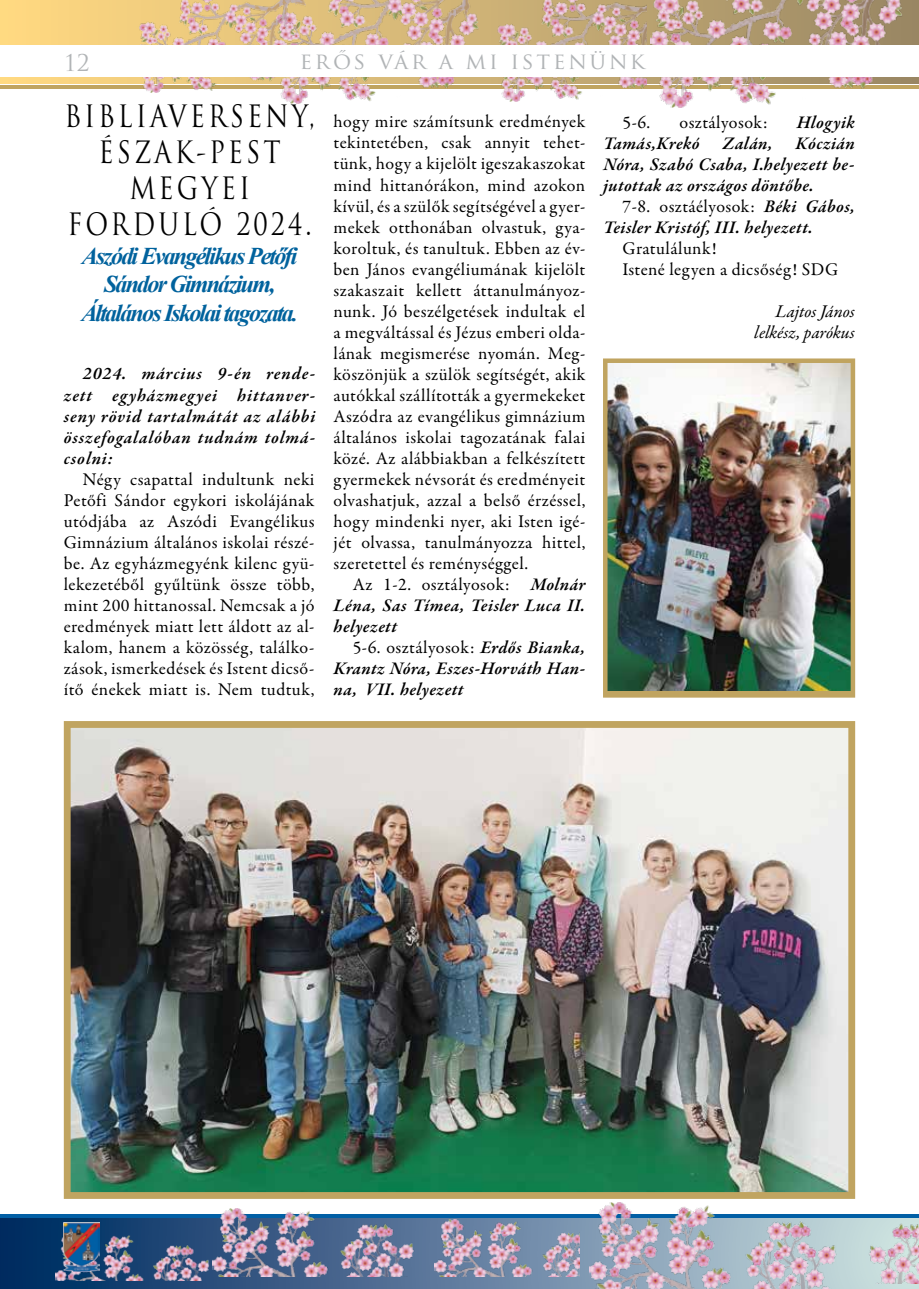
<style>
.page{position:relative;width:919px;height:1289px;background:#fff}
.page>*{position:absolute;margin:0;border:0;box-sizing:border-box;transform-origin:0 0}
.t1{font:30px/36px "Trajan Pro";letter-spacing:.12em;color:#000;text-align:center;scale:.83 1}
.t2{font:italic 700 24px/28.8px "Times New Roman";letter-spacing:-.075em;color:#00629d;text-align:center}
.t3{font:22.5px "Trajan Pro";letter-spacing:.12em;color:#b1b4b6}
.t4{font:18px/21px "Garamond Premr Pro";letter-spacing:.025em;color:#000;text-align:justify}
.t5{font:italic 600 18px/21px "Garamond Premr Pro";letter-spacing:.025em;color:#000;text-align:justify}
.t6{font:italic 18px/21px "Garamond Premr Pro";letter-spacing:-.005em;color:#000;text-align:right}
.s1{font-weight:400;font-style:normal}
</style>
<div class="page">
<div style="left:0;top:0;width:918px;height:84px;background:#f9d37f"></div>
<hr style="left:0;top:85px;width:918px;height:4px;background:#c0a460">
<svg style="left:0;top:1218px;width:918px;height:70px;background:#365982"></svg>
<hr style="left:0;top:1214px;width:918px;height:3px;background:#015fa5">
<img style="left:650px;top:0;width:268px;height:108px">
<img style="left:495px;top:0;width:151px;height:101px">
<img style="left:280px;top:0;width:212px;height:103px">
<img style="left:139px;top:0;width:166px;height:92px">
<div style="left:0;top:45px;width:918px;height:32px;background:#fff"></div>
<img style="left:853px;top:1217px;width:65px;height:66px">
<img style="left:589px;top:1202px;width:264px;height:86px">
<img style="left:434px;top:1219px;width:145px;height:57px">
<img style="left:213px;top:1208px;width:211px;height:68px">
<img style="left:55px;top:1232px;width:159px;height:47px">
<img style="left:64px;top:1222px;width:36px;height:48px">
<img style="left:608px;top:363px;width:242px;height:328px">
<div style="left:603px;top:358px;width:252px;height:339px;border:4px solid #c0a460"></div>
<img style="left:72px;top:729px;width:775px;height:461px">
<div style="left:64px;top:721px;width:791px;height:477px;border:7px solid #c0a460"></div>
<p class="t3" style="left:300px;top:47px;width:346px">erős vár a mi istenünk</p>
<p class="t3" style="left:64px;top:48px;width:27px">12</p>
<h1 class="t1" style="left:64px;top:98px;width:303px">BIBLIAVERSENY,<br>ÉSZAK-PEST<br>MEGYEI<br>FORDULÓ 2024.</h1>
<h2 class="t2" style="left:81px;top:240px;width:218px">Aszódi Evangélikus Petőfi<br>Sándor Gimnázium,<br>Általános Iskolai tagozata.</h2>
<p class="t4" style="left:333px;top:112px;width:253px">hogy mire számítsunk eredmények tekintetében, csak annyit tehet&shy;tünk, hogy a kijelölt igeszakaszokat mind hittanórákon, mind azokon kívül, és a szülők segítségével a gyer&shy;mekek otthonában olvastuk, gya&shy;koroltuk, és tanultuk. Ebben az év&shy;ben János evangéliumának kijelölt szakaszait kellett áttanulmányoz&shy;nunk. Jó beszélgetések indultak el a megváltással és Jézus emberi olda&shy;lának megismerése nyomán. Meg&shy;köszönjük a szülök segítségét, akik autókkal szállították a gyermekeket Aszódra az evangélikus gimnázium általános iskolai tagozatának falai közé. Az alábbiakban a felkészített gyermekek névsorát és eredményeit olvashatjuk, azzal a belső érzéssel, hogy mindenki nyer, aki Isten igé&shy;jét olvassa, tanulmányozza hittel, szeretettel és reménységgel.</p>
<p class="t5" style="left:333px;top:574px;width:253px;text-indent:19px"><span class="s1">Az 1-2. osztályosok:</span> Molnár Léna, Sas Tímea, Teisler Luca II. helyezett</p>
<p class="t5" style="left:333px;top:637px;width:253px;text-indent:19px"><span class="s1">5-6. osztályosok:</span> Erdős Bianka, Krantz Nóra, Eszes-Horváth Han&shy;na, VII. helyezett</p>
<p class="t4" style="left:622px;top:112px;width:29px">5-6.</p>
<p class="t4" style="left:679px;top:112px;width:89px">osztályosok:</p>
<p class="t5" style="left:796px;top:112px;width:59px">Hlogyik</p>
<p class="t5" style="left:603px;top:133px;width:98px">Tamás,Krekó</p>
<p class="t5" style="left:722px;top:133px;width:51px">Zalán,</p>
<p class="t5" style="left:603px;top:133px;width:253px;text-indent:192px">Kóczián Nóra, Szabó Csaba, I.helyezett be&shy;jutottak az országos döntőbe.</p>
<p class="t5" style="left:603px;top:196px;width:253px;text-indent:19px"><span class="s1">7-8. osztáélyosok:</span> Béki Gábos,<br>Teisler Kristóf, III. helyezett.</p>
<p class="t4" style="left:622px;top:238px;width:217px">Gratulálunk!<br>Istené legyen a dicsőség! SDG</p>
<p class="t6" style="left:754px;top:301px;width:102px">Lajtos János lelkész, parókus</p>
<p class="t5" style="left:64px;top:364px;width:253px;text-indent:19px">2024. március 9-én rende&shy;zett egyházmegyei hittanver&shy;seny rövid tartalmátát az alábbi összefogalalóban tudnám tolmá&shy;csolni:</p>
<p class="t4" style="left:64px;top:469px;width:252px;text-indent:19px">Négy csapattal indultunk neki Petőfi Sándor egykori iskolájának utódjába az Aszódi Evangélikus Gimnázium általános iskolai részé&shy;be. Az egyházmegyénk kilenc gyü&shy;lekezetéből gyűltünk össze több, mint 200 hittanossal. Nemcsak a jó eredmények miatt lett áldott az al&shy;kalom, hanem a közösség, találko&shy;zások, ismerkedések és Istent dicső&shy;ítő énekek miatt is. Nem tudtuk,</p>
</div>
